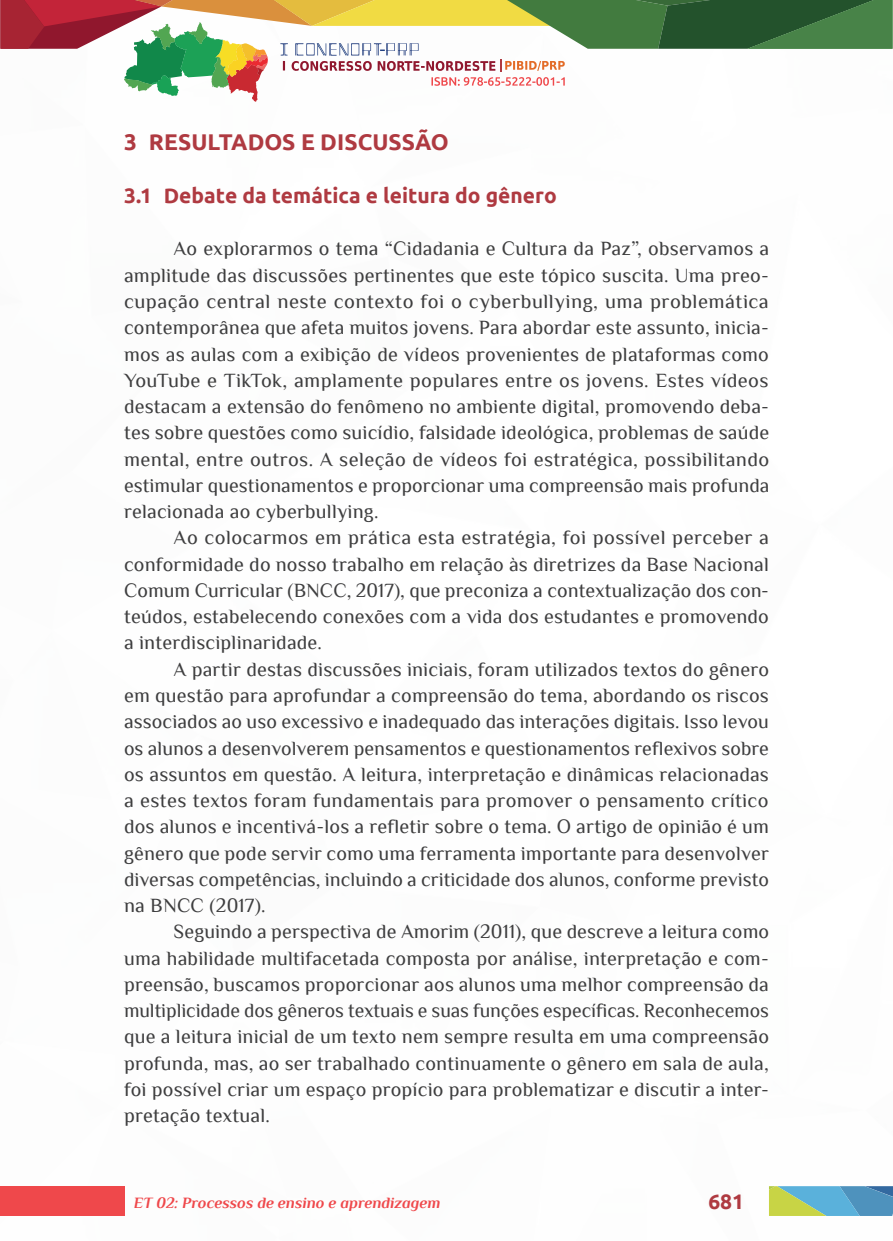
<style>
.page{position:relative;width:893px;height:1241px;background:#fff}
.page>*{position:absolute;margin:0;border:0;box-sizing:border-box;transform-origin:0 0}
._8_SUBTÍTULO_1{font:700 22.75px "Ubuntu";color:#af3a41}
._8_SUBTÍTULO_2{font:700 21px "Ubuntu";color:#af3a41}
._6_CORPO{font:20.12px/26.2px "Philosopher";letter-spacing:.01em;color:#3e3e3f;text-align:justify}
.t1{font:italic 700 15.75px "Philosopher";color:#ef484b}
</style>
<div class="page">
<div style="left:0;top:1185px;width:124px;height:30px;background:#ef484b"></div>
<svg style="left:0;top:0;width:892px;height:102px"></svg>
<svg style="left:769px;top:1186px;width:124px;height:29px;background:#72aea9"></svg>
<p class="_8_SUBTÍTULO_1" style="left:124px;top:128px;width:326px">3 RESULTADOS E DISCUSSÃO</p>
<p class="_8_SUBTÍTULO_2" style="left:124px;top:183px;width:434px">3.1 Debate da temática e leitura do gênero</p>
<p class="_6_CORPO" style="left:124px;top:236px;width:647px;text-indent:50px">Ao explorarmos o tema “Cidadania e Cultura da Paz”, observamos a amplitude das discussões pertinentes que este tópico suscita. Uma preo&shy;cupação central neste contexto foi o cyberbullying, uma problemática contemporânea que afeta muitos jovens. Para abordar este assunto, inicia&shy;mos as aulas com a exibição de vídeos provenientes de plataformas como YouTube e TikTok, amplamente populares entre os jovens. Estes vídeos destacam a extensão do fenômeno no ambiente digital, promovendo deba&shy;tes sobre questões como suicídio, falsidade ideológica, problemas de saúde mental, entre outros. A seleção de vídeos foi estratégica, possibilitando estimular questionamentos e proporcionar uma compreensão mais profunda relacionada ao cyberbullying.</p>
<p class="_6_CORPO" style="left:124px;top:524px;width:647px;text-indent:50px">Ao colocarmos em prática esta estratégia, foi possível perceber a conformidade do nosso trabalho em relação às diretrizes da Base Nacional Comum Curricular (BNCC, 2017), que preconiza a contextualização dos con&shy;teúdos, estabelecendo conexões com a vida dos estudantes e promovendo a interdisciplinaridade.</p>
<p class="_6_CORPO" style="left:124px;top:656px;width:647px;text-indent:50px">A partir destas discussões iniciais, foram utilizados textos do gênero em questão para aprofundar a compreensão do tema, abordando os riscos associados ao uso excessivo e inadequado das interações digitais. Isso levou os alunos a desenvolverem pensamentos e questionamentos reflexivos sobre os assuntos em questão. A leitura, interpretação e dinâmicas relacionadas a estes textos foram fundamentais para promover o pensamento crítico dos alunos e incentivá-los a refletir sobre o tema. O artigo de opinião é um gênero que pode servir como uma ferramenta importante para desenvolver diversas competências, incluindo a criticidade dos alunos, conforme previsto na BNCC (2017).</p>
<p class="_6_CORPO" style="left:124px;top:918px;width:647px;text-indent:50px">Seguindo a perspectiva de Amorim (2011), que descreve a leitura como uma habilidade multifacetada composta por análise, interpretação e com&shy;preensão, buscamos proporcionar aos alunos uma melhor compreensão da multiplicidade dos gêneros textuais e suas funções específicas. Reconhecemos que a leitura inicial de um texto nem sempre resulta em uma compreensão profunda, mas, ao ser trabalhado continuamente o gênero em sala de aula, foi possível criar um espaço propício para problematizar e discutir a inter&shy;pretação textual.</p>
<p class="t1" style="left:134px;top:1193px;width:308px">ET 02: Processos de ensino e aprendizagem</p>
<p class="_8_SUBTÍTULO_2" style="left:708px;top:1188px;width:37px">681</p>
</div>
